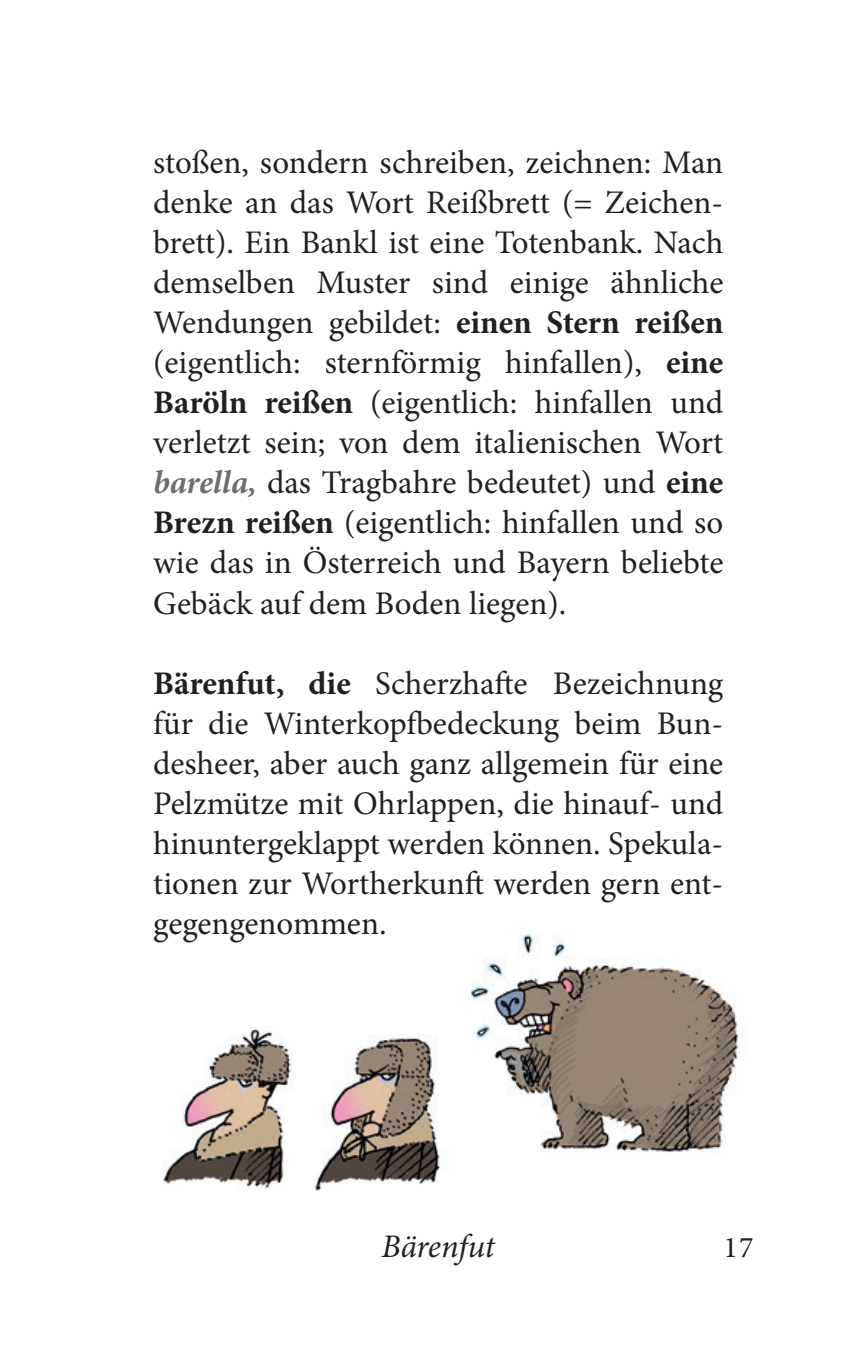
<style>
.page{position:relative;width:851px;height:1361px;background:#fff}
.page>*{position:absolute;margin:0;border:0;box-sizing:border-box;transform-origin:0 0}
.t1{font:33px/39.9px "Minion Pro";color:#231f20;text-align:justify}
.t2{font:italic 33px "Minion Pro";letter-spacing:-.01em;color:#231f20}
.t3{font:30px "Minion Pro";color:#231f20}
.s1{font-weight:700}
.s2{font-weight:700;font-style:italic;color:#6c6d70}
</style>
<div class="page">
<img style="left:162px;top:1027px;width:131px;height:163px">
<img style="left:315px;top:1035px;width:131px;height:155px">
<img style="left:470px;top:934px;width:272px;height:219px">
<p class="t1" style="left:153px;top:142px;width:571px">stoßen, sondern schreiben, zeichnen: Man denke an das Wort Reißbrett (= Zeichen&shy;brett). Ein Bankl ist eine Totenbank. Nach demselben Muster sind einige ähnliche Wendungen gebildet: <span class="s1">einen Stern reißen </span>(eigentlich: sternförmig hinfallen), <span class="s1">eine Baröln reißen</span> (eigentlich: hinfallen und verletzt sein; von dem italienischen Wort <span class="s2">barella,</span> das Tragbahre bedeutet) und <span class="s1">eine Brezn reißen</span> (eigentlich: hinfallen und so wie das in Österreich und Bayern beliebte Gebäck auf dem Boden liegen).</p>
<p class="t1" style="left:153px;top:663px;width:571px"><span class="s1">Bärenfut, die</span> Scherzhafte Bezeichnung für die Winterkopfbedeckung beim Bun&shy;desheer, aber auch ganz allgemein für eine Pelzmütze mit Ohrlappen, die hinauf- und hinuntergeklappt werden können. Spekula&shy;tionen zur Wortherkunft werden gern ent&shy;gegengenommen.</p>
<p class="t2" style="left:381px;top:1224px;width:115px">Bärenfut</p>
<p class="t3" style="left:723px;top:1227px;width:32px">17</p>
</div>
